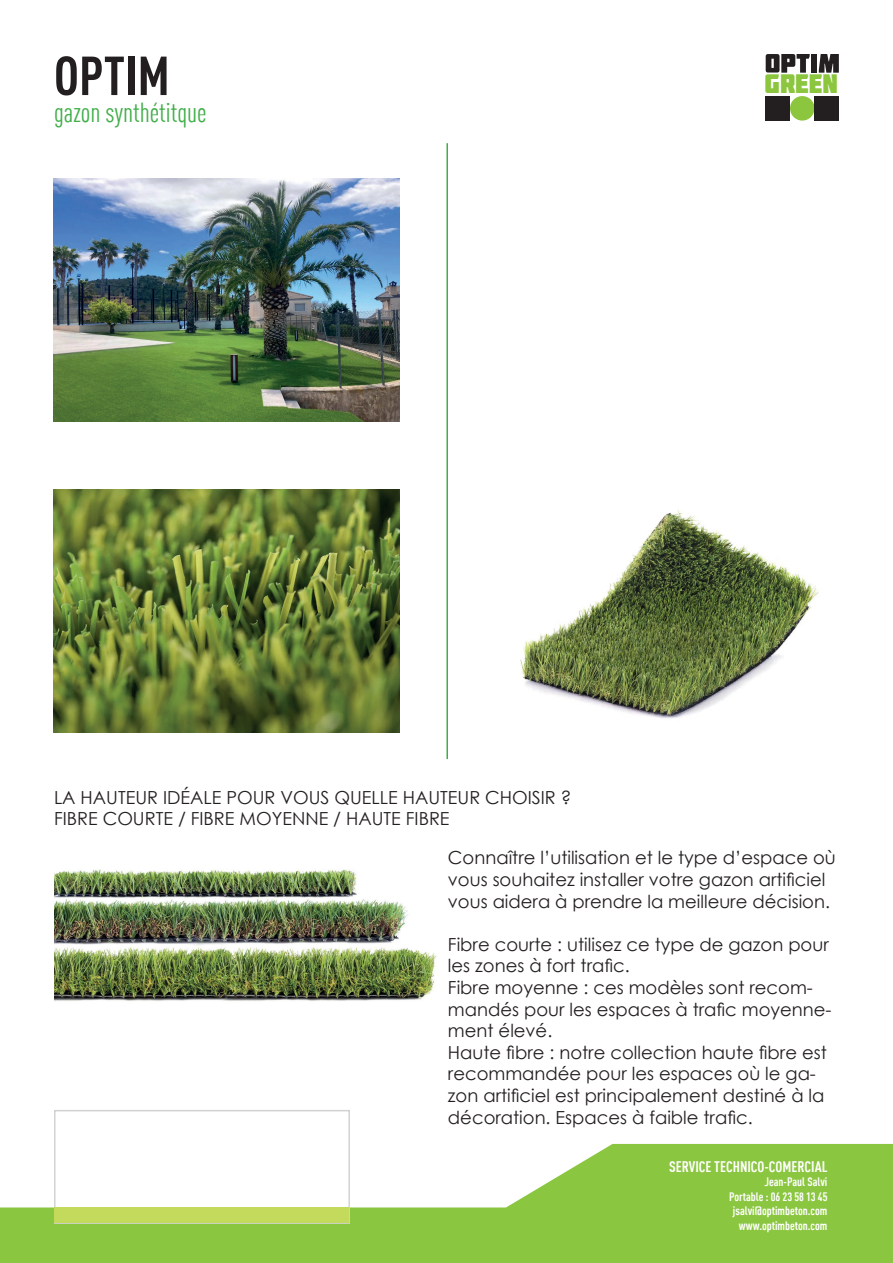
<style>
.page{position:relative;width:893px;height:1263px;background:#fff}
.page>*{position:absolute;margin:0;border:0;box-sizing:border-box;transform-origin:0 0}
.t1{font:700 54px "DIN Cond";color:#231f20}
.t2{font:27px "DIN Cond";color:#40ae49}
.t3{font:26.7px "Molot";color:#8bc63e;scale:.96 1}
.t4{font:18px/21.6px "Century Gothic";color:#231f20}
.t5{font:700 15px "DIN Cond";color:#fff}
.t6{font:700 12px/14.4px "DIN Cond";color:#fff;text-align:right}
</style>
<div class="page">
<svg style="left:0;top:1144px;width:893px;height:119px;fill:#8bc640"></svg>
<div style="left:54px;top:1110px;width:296px;height:114px;border:2px solid #d1d2d4"></div>
<div style="left:55px;top:1208px;width:294px;height:15px;background:#c3da5d"></div>
<div style="left:765px;top:96px;width:25px;height:25px;background:#231f20"></div>
<div style="left:790px;top:96px;width:24px;height:25px;background:#8bc63e;border-radius:50%"></div>
<div style="left:814px;top:96px;width:25px;height:25px;background:#231f20"></div>
<svg style="left:819px;top:54px;width:20px;height:19px"></svg>
<div style="left:811px;top:54px;width:6px;height:19px;background:#231f20"></div>
<svg style="left:766px;top:54px;width:44px;height:19px"></svg>
<hr style="left:446px;top:143px;width:2px;height:616px;background:#40ae49">
<img style="left:54px;top:869px;width:383px;height:132px">
<img style="left:53px;top:179px;width:346px;height:243px">
<img style="left:53px;top:490px;width:346px;height:243px">
<img style="left:520px;top:510px;width:299px;height:209px">
<h1 class="t1" style="left:54px;top:43px;width:117px">OPTIM</h1>
<h2 class="t2" style="left:54px;top:97px;width:154px">gazon synthétitque</h2>
<h3 class="t3" style="left:764px;top:68px;width:78px">GREEN</h3>
<p class="t4" style="left:54px;top:786px;width:519px">LA HAUTEUR IDÉALE POUR VOUS QUELLE HAUTEUR CHOISIR ?<br>FIBRE COURTE / FIBRE MOYENNE / HAUTE FIBRE</p>
<p class="t4" style="left:448px;top:847px;width:389px">Connaître l’utilisation et le type d’espace où vous souhaitez installer votre gazon artificiel vous aidera à prendre la meilleure décision.</p>
<p class="t4" style="left:448px;top:933px;width:385px">Fibre courte : utilisez ce type de gazon pour les zones à fort trafic.<br>Fibre moyenne : ces modèles sont recom&shy;mandés pour les espaces à trafic moyenne&shy;ment élevé.<br>Haute fibre : notre collection haute fibre est recommandée pour les espaces où le ga&shy;zon artificiel est principalement destiné à la décoration. Espaces à faible trafic.</p>
<p class="t5" style="left:669px;top:1157px;width:160px">SERVICE TECHNICO-COMERCIAL</p>
<p class="t6" style="left:729px;top:1174px;width:100px">Jean-Paul Salvi<br>Portable : 06 23 58 13 45 jsalvi@optimbeton.com www.optimbeton.com</p>
</div>
